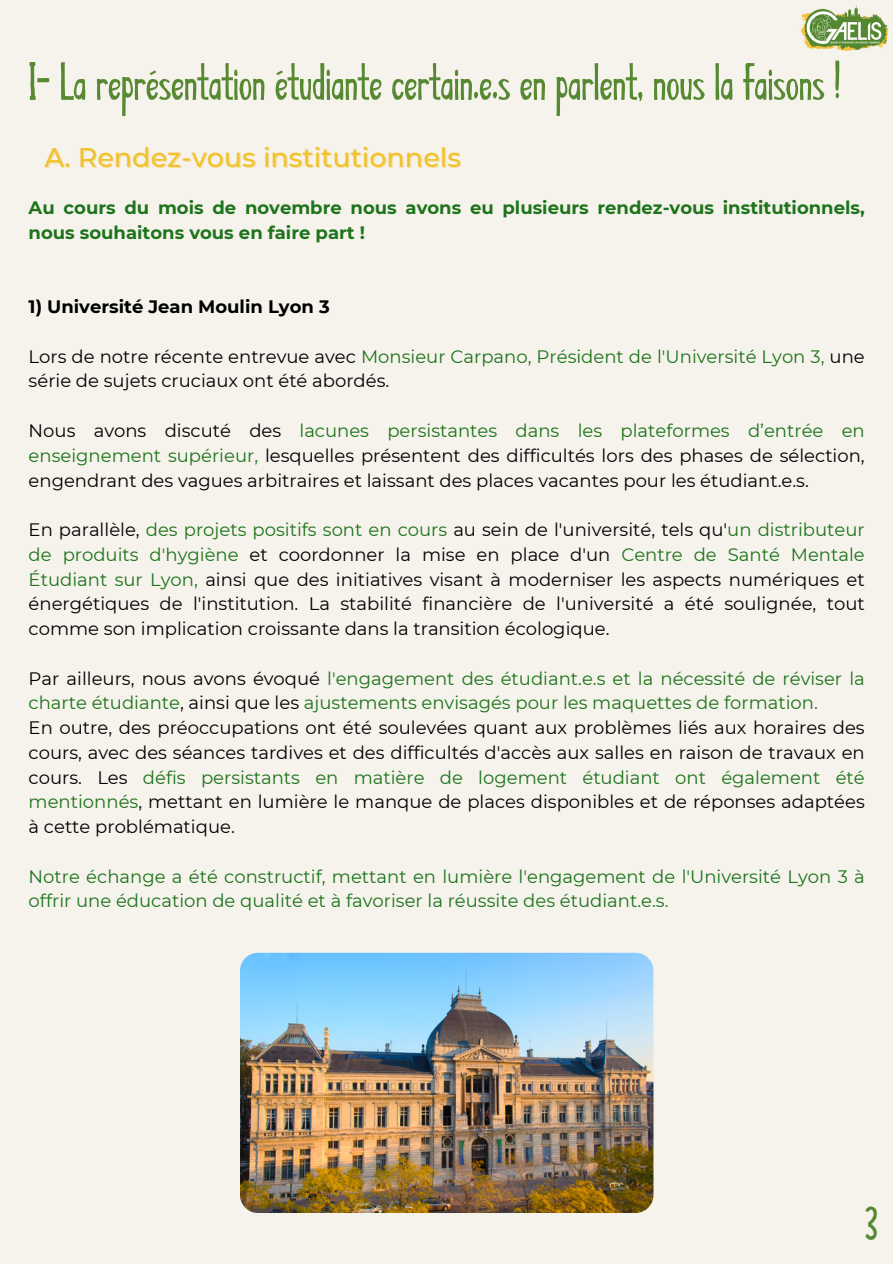
<style>
.page{position:relative;width:893px;height:1264px;background:#fff}
.page>*{position:absolute;margin:0;border:0;box-sizing:border-box;transform-origin:0 0}
.t1{font:54px "Breakfast Club";color:#568931}
.t2{font:48px "Breakfast Club";color:#568931}
.t3{font:500 27px "Montserrat";color:#f2c12e}
.t4{font:18px/24.8px "Montserrat";color:#000;text-align:justify}
.t5{font:18px/24.8px "Montserrat";color:#1d741b}
.t6{font:700 18px/24.8px "Montserrat";color:#1d741b}
.t7{font:700 18px "Montserrat";color:#000}
.s1{color:#1d741b}
.s2{color:#000}
</style>
<div class="page">
<div style="left:0;top:0;width:892px;height:1263px;background:#f6f3ec"></div>
<img style="left:800px;top:6px;width:88px;height:46px">
<img style="left:240px;top:952px;width:413px;height:260px;border-radius:18px">
<p class="t1" style="left:29px;top:59px;width:813px">I- La représentation étudiante certain.e.s en parlent, nous la faisons !</p>
<p class="t3" style="left:45px;top:141px;width:418px">A. Rendez-vous institutionnels</p>
<p class="t6" style="left:29px;top:195px;width:837px">Au cours du mois de novembre nous avons eu plusieurs rendez-vous institutionnels, nous souhaitons vous en faire part !</p>
<p class="t7" style="left:29px;top:296px;width:302px">1) Université Jean Moulin Lyon 3</p>
<p class="t4" style="left:29px;top:344px;width:837px">Lors de notre récente entrevue avec <span class="s1">Monsieur Carpano, Président de l'Université Lyon 3,</span> une série de sujets cruciaux ont été abordés.</p>
<p class="t4" style="left:29px;top:418px;width:837px">Nous avons discuté des <span class="s1">lacunes persistantes dans les plateformes d’entrée en enseignement supérieur,</span> lesquelles présentent des difficultés lors des phases de sélection, engendrant des vagues arbitraires et laissant des places vacantes pour les étudiant.e.s.</p>
<p class="t4" style="left:29px;top:517px;width:837px">En parallèle, <span class="s1">des projets positifs sont en cours</span> au sein de l'université, tels qu'<span class="s1">un distributeur de produits d'hygiène</span> et coordonner la mise en place d'un <span class="s1">Centre de Santé Mentale Étudiant sur Lyon,</span> ainsi que des initiatives visant à moderniser les aspects numériques et énergétiques de l'institution. La stabilité financière de l'université a été soulignée, tout comme son implication croissante dans la transition écologique.</p>
<p class="t5" style="left:29px;top:665px;width:837px"><span class="s2">Par ailleurs, nous avons évoqué</span> l'engagement des étudiant.e.s et la nécessité de réviser la charte étudiante<span class="s2">, ainsi que les</span> ajustements envisagés pour les maquettes de formation.</p>
<p class="t4" style="left:29px;top:715px;width:837px">En outre, des préoccupations ont été soulevées quant aux problèmes liés aux horaires des cours, avec des séances tardives et des difficultés d'accès aux salles en raison de travaux en cours. Les <span class="s1">défis persistants en matière de logement étudiant ont également été mentionnés</span>, mettant en lumière le manque de places disponibles et de réponses adaptées à cette problématique.</p>
<p class="t5" style="left:29px;top:863px;width:837px">Notre échange a été constructif, mettant en lumière l'engagement de l'Université Lyon 3 à offrir une éducation de qualité et à favoriser la réussite des étudiant.e.s.</p>
<p class="t2" style="left:864px;top:1203px;width:15px">3</p>
</div>
